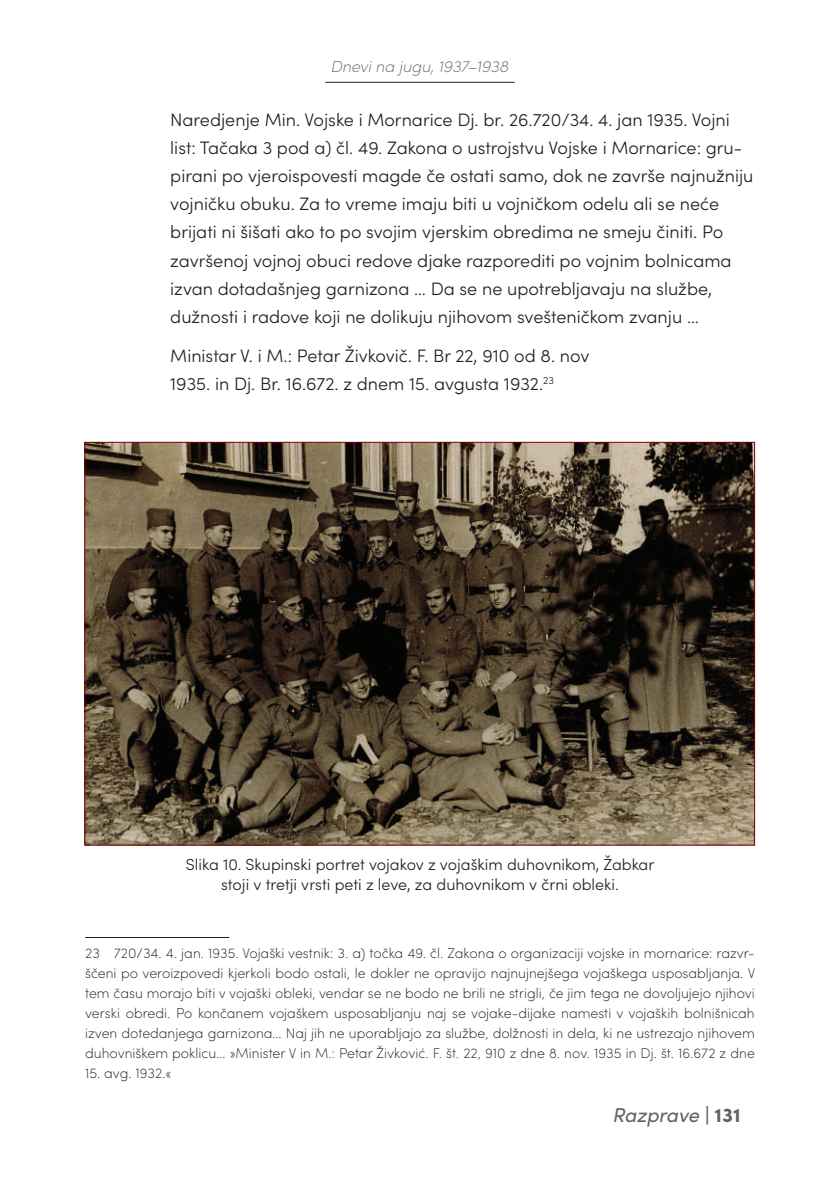
<style>
.page{position:relative;width:840px;height:1191px;background:#fff}
.page>*{position:absolute;margin:0;border:0;box-sizing:border-box;transform-origin:0 0}
.t1{font:italic 20px "Sofia Pro";color:#636366}
.t2{font:300 18px/28px "Sofia Pro";color:#231f20}
.t3{font:300 16px/20px "Sofia Pro";color:#231f20;text-align:center}
.t4{font:italic 200 16px "Sofia Pro";color:#636366}
.t5{font:200 14px/20px "Sofia Pro";color:#231f20;text-align:justify}
.s1{font-weight:700;font-style:normal}
</style>
<div class="page">
<hr style="left:325px;top:82px;width:189px;height:1px;background:#231f20">
<hr style="left:85px;top:937px;width:144px;height:1px;background:#231f20">
<img style="left:87px;top:444px;width:665px;height:399px">
<p class="t4" style="left:331px;top:55px;width:179px">Dnevi na jugu, 1937–1938</p>
<p class="t2" style="left:170px;top:105px;width:584px">Naredjenje Min. Vojske i Mornarice Dj. br. 26.720/34. 4. jan 1935. Vojni list: Tačaka 3 pod a) čl. 49. Zakona o ustrojstvu Vojske i Mornarice: gru&shy;pirani po vjeroispovesti magde če ostati samo, dok ne završe najnužniju vojničku obuku. Za to vreme imaju biti u vojničkom odelu ali se neće brijati ni šišati ako to po svojim vjerskim obredima ne smeju činiti. Po završenoj vojnoj obuci redove djake razporediti po vojnim bolnicama izvan dotadašnjeg garnizona … Da se ne upotrebljavaju na službe, dužnosti i radove koji ne dolikuju njihovom svešteničkom zvanju …</p>
<p class="t2" style="left:170px;top:340px;width:420px">Ministar V. i M.: Petar Živkovič. F. Br 22, 910 od 8. nov<br>1935. in Dj. Br. 16.672. z dnem 15. avgusta 1932.<sup>23</sup></p>
<p class="t3" style="left:186px;top:853px;width:470px">Slika 10. Skupinski portret vojakov z vojaškim duhovnikom, Žabkar stoji v tretji vrsti peti z leve, za duhovnikom v črni obleki.</p>
<p class="t5" style="left:85px;top:942px;width:671px">23 720/34. 4. jan. 1935. Vojaški vestnik: 3. a) točka 49. čl. Zakona o organizaciji vojske in mornarice: razvr&shy;ščeni po veroizpovedi kjerkoli bodo ostali, le dokler ne opravijo najnujnejšega vojaškega usposabljanja. V tem času morajo biti v vojaški obleki, vendar se ne bodo ne brili ne strigli, če jim tega ne dovoljujejo njihovi verski obredi. Po končanem vojaškem usposabljanju naj se vojake-dijake namesti v vojaških bolnišnicah izven dotedanjega garnizona… Naj jih ne uporabljajo za službe, dolžnosti in dela, ki ne ustrezajo njihovem duhovniškem poklicu… »Minister V in M.: Petar Živković. F. št. 22, 910 z dne 8. nov. 1935 in Dj. št. 16.672 z dne</p>
<p class="t5" style="left:85px;top:1062px;width:88px">15. avg. 1932.«</p>
<h1 class="t1" style="left:613px;top:1100px;width:129px">Razprave <span class="s1">| 131</span></h1>
</div>
